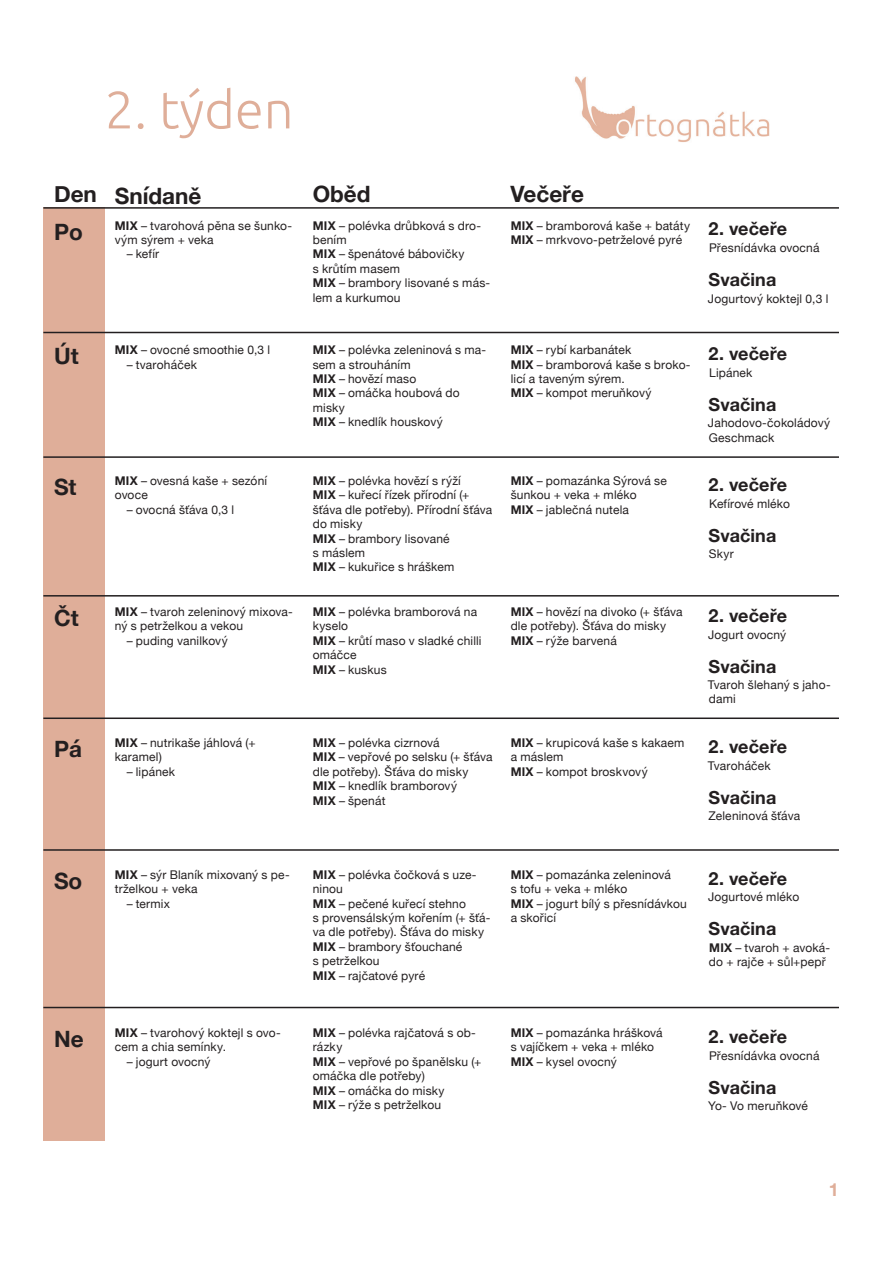
<style>
.page{position:relative;width:893px;height:1263px;background:#fff}
.page>*{position:absolute;margin:0;border:0;box-sizing:border-box;transform-origin:0 0}
.t1{font:300 52.5px "Ubuntu";color:#dfae99}
.t2{font:700 22.5px "Helvetica Neue";color:#231f20}
.t3{font:700 18px "Helvetica Neue";letter-spacing:.005em;color:#231f20}
.t4{font:700 18px "Helvetica Neue";color:#dfae99}
.t5{font:12px/14.4px "Helvetica Neue";letter-spacing:.015em;color:#231f20}
.s1{font-weight:700}
</style>
<div class="page">
<div style="left:43px;top:207px;width:62px;height:934px;background:#dfae99"></div>
<img style="left:575px;top:76px;width:195px;height:66px">
<hr style="left:43px;top:207px;width:796px;height:2px;background:#231f20">
<hr style="left:43px;top:332px;width:796px;height:1px;background:#231f20">
<hr style="left:43px;top:456px;width:796px;height:2px;background:#231f20">
<hr style="left:43px;top:595px;width:796px;height:1px;background:#231f20">
<hr style="left:43px;top:717px;width:796px;height:2px;background:#231f20">
<hr style="left:43px;top:849px;width:796px;height:2px;background:#231f20">
<hr style="left:43px;top:1007px;width:796px;height:1px;background:#231f20">
<h1 class="t1" style="left:105px;top:78px;width:190px">2. týden</h1>
<h2 class="t2" style="left:54px;top:178px;width:149px">Den Snídaně</h2>
<h2 class="t2" style="left:313px;top:177px;width:59px">Oběd</h2>
<h2 class="t2" style="left:511px;top:177px;width:75px">Večeře</h2>
<h2 class="t2" style="left:54px;top:214px;width:30px">Po</h2>
<p class="t5" style="left:115px;top:219px;width:179px"><span class="s1">MIX</span> – tvarohová pěna se šunko&shy;vým sýrem + veka</p>
<p class="t5" style="left:127px;top:247px;width:34px">– kefír</p>
<p class="t5" style="left:313px;top:219px;width:179px"><span class="s1">MIX</span> – polévka drůbková s dro&shy;bením<br><span class="s1">MIX</span> – špenátové bábovičky<br>s krůtím masem<br><span class="s1">MIX</span> – brambory lisované s más&shy;lem a kurkumou</p>
<p class="t5" style="left:511px;top:219px;width:181px"><span class="s1">MIX</span> – bramborová kaše + batáty<br><span class="s1">MIX</span> – mrkvovo-‑petrželové pyré</p>
<h3 class="t3" style="left:708px;top:215px;width:80px">2. večeře</h3>
<p class="t5" style="left:709px;top:241px;width:112px">Přesnídávka ovocná</p>
<h3 class="t3" style="left:708px;top:266px;width:69px">Svačina</h3>
<p class="t5" style="left:708px;top:292px;width:122px">Jogurtový koktejl 0,3 l</p>
<h2 class="t2" style="left:54px;top:339px;width:26px">Út</h2>
<p class="t5" style="left:115px;top:343px;width:157px"><span class="s1">MIX</span> – ovocné smoothie 0,3 l</p>
<p class="t5" style="left:127px;top:358px;width:72px">– tvaroháček</p>
<p class="t5" style="left:313px;top:343px;width:175px"><span class="s1">MIX</span> – polévka zeleninová s ma&shy;sem a strouháním<br><span class="s1">MIX</span> – hovězí maso<br><span class="s1">MIX</span> – omáčka houbová do misky<br><span class="s1">MIX</span> – knedlík houskový</p>
<p class="t5" style="left:511px;top:343px;width:181px"><span class="s1">MIX</span> – rybí karbanátek<br><span class="s1">MIX</span> – bramborová kaše s broko&shy;licí a taveným sýrem.<br><span class="s1">MIX</span> – kompot meruňkový</p>
<h3 class="t3" style="left:708px;top:339px;width:80px">2. večeře</h3>
<p class="t5" style="left:709px;top:366px;width:45px">Lipánek</p>
<h3 class="t3" style="left:708px;top:390px;width:69px">Svačina</h3>
<p class="t5" style="left:708px;top:416px;width:124px">Jahodovo-‑čokoládový<br>Geschmack</p>
<h2 class="t2" style="left:54px;top:470px;width:24px">St</h2>
<h2 class="t2" style="left:54px;top:601px;width:26px">Čt</h2>
<p class="t5" style="left:115px;top:474px;width:154px"><span class="s1">MIX</span> – ovesná kaše + sezóní ovoce</p>
<p class="t5" style="left:127px;top:503px;width:109px">– ovocná šťáva 0,3 l</p>
<p class="t5" style="left:115px;top:605px;width:179px"><span class="s1">MIX</span> – tvaroh zeleninový mixova&shy;ný s petrželkou a vekou</p>
<p class="t5" style="left:127px;top:634px;width:102px">– puding vanilkový</p>
<p class="t5" style="left:313px;top:474px;width:181px"><span class="s1">MIX</span> – polévka hovězí s rýží<br><span class="s1">MIX</span> – kuřecí řízek přírodní (+ šťáva dle potřeby). Přírodní šťáva do misky<br><span class="s1">MIX</span> – brambory lisované<br>s máslem<br><span class="s1">MIX</span> – kukuřice s hráškem</p>
<p class="t5" style="left:313px;top:605px;width:170px"><span class="s1">MIX</span> – polévka bramborová na kyselo<br><span class="s1">MIX</span> – krůtí maso v sladké chilli omáčce<br><span class="s1">MIX</span> – kuskus</p>
<p class="t5" style="left:511px;top:474px;width:158px"><span class="s1">MIX</span> – pomazánka Sýrová se šunkou + veka + mléko<br><span class="s1">MIX</span> – jablečná nutela</p>
<p class="t5" style="left:511px;top:605px;width:173px"><span class="s1">MIX</span> – hovězí na divoko (+ šťáva dle potřeby). Šťáva do misky<br><span class="s1">MIX</span> – rýže barvená</p>
<h3 class="t3" style="left:708px;top:470px;width:80px">2. večeře</h3>
<p class="t5" style="left:709px;top:497px;width:82px">Kefírové mléko</p>
<h3 class="t3" style="left:708px;top:521px;width:69px">Svačina</h3>
<p class="t5" style="left:709px;top:547px;width:26px">Skyr</p>
<h3 class="t3" style="left:708px;top:601px;width:80px">2. večeře</h3>
<p class="t5" style="left:708px;top:628px;width:80px">Jogurt ovocný</p>
<h3 class="t3" style="left:708px;top:652px;width:69px">Svačina</h3>
<p class="t5" style="left:708px;top:678px;width:124px">Tvaroh šlehaný s jaho&shy;dami</p>
<h2 class="t2" style="left:54px;top:731px;width:29px">Pá</h2>
<p class="t5" style="left:115px;top:736px;width:142px"><span class="s1">MIX</span> – nutrikaše jáhlová (+ karamel)</p>
<p class="t5" style="left:127px;top:765px;width:50px">– lipánek</p>
<p class="t5" style="left:313px;top:736px;width:181px"><span class="s1">MIX</span> – polévka cizrnová<br><span class="s1">MIX</span> – vepřové po selsku (+ šťáva dle potřeby). Šťáva do misky<br><span class="s1">MIX</span> – knedlík bramborový<br><span class="s1">MIX</span> – špenát</p>
<p class="t5" style="left:511px;top:736px;width:175px"><span class="s1">MIX</span> – krupicová kaše s kakaem a máslem<br><span class="s1">MIX</span> – kompot broskvový</p>
<h3 class="t3" style="left:708px;top:732px;width:80px">2. večeře</h3>
<p class="t5" style="left:708px;top:759px;width:65px">Tvaroháček</p>
<h3 class="t3" style="left:708px;top:783px;width:69px">Svačina</h3>
<p class="t5" style="left:708px;top:809px;width:93px">Zeleninová šťáva</p>
<h2 class="t2" style="left:54px;top:863px;width:30px">So</h2>
<h2 class="t2" style="left:54px;top:1021px;width:31px">Ne</h2>
<p class="t5" style="left:115px;top:868px;width:176px"><span class="s1">MIX</span> – sýr Blaník mixovaný s pe&shy;trželkou + veka</p>
<p class="t5" style="left:127px;top:897px;width:45px">– termix</p>
<p class="t5" style="left:115px;top:1026px;width:167px"><span class="s1">MIX</span> – tvarohový koktejl s ovo&shy;cem a chia semínky.</p>
<p class="t5" style="left:127px;top:1055px;width:85px">– jogurt ovocný</p>
<p class="t5" style="left:313px;top:868px;width:179px"><span class="s1">MIX</span> – polévka čočková s uze&shy;ninou<br><span class="s1">MIX</span> – pečené kuřecí stehno<br>s provensálským kořením (+ šťá&shy;va dle potřeby). Šťáva do misky<br><span class="s1">MIX</span> – brambory šťouchané<br>s petrželkou<br><span class="s1">MIX</span> – rajčatové pyré</p>
<p class="t5" style="left:313px;top:1026px;width:170px"><span class="s1">MIX</span> – polévka rajčatová s ob&shy;rázky<br><span class="s1">MIX</span> – vepřové po španělsku (+ omáčka dle potřeby)<br><span class="s1">MIX</span> – omáčka do misky<br><span class="s1">MIX</span> – rýže s petrželkou</p>
<p class="t5" style="left:511px;top:868px;width:178px"><span class="s1">MIX</span> – pomazánka zeleninová<br>s tofu + veka + mléko<br><span class="s1">MIX</span> – jogurt bílý s přesnídávkou a skořicí</p>
<p class="t5" style="left:511px;top:1026px;width:153px"><span class="s1">MIX</span> – pomazánka hrášková s vajíčkem + veka + mléko<br><span class="s1">MIX</span> – kysel ovocný</p>
<h3 class="t3" style="left:708px;top:864px;width:80px">2. večeře</h3>
<p class="t5" style="left:708px;top:891px;width:93px">Jogurtové mléko</p>
<h3 class="t3" style="left:708px;top:915px;width:69px">Svačina</h3>
<p class="t5" style="left:709px;top:941px;width:123px"><span class="s1">MIX</span> – tvaroh + avoká&shy;do + rajče + sůl+pepř</p>
<h3 class="t3" style="left:708px;top:1022px;width:80px">2. večeře</h3>
<p class="t5" style="left:709px;top:1049px;width:112px">Přesnídávka ovocná</p>
<h3 class="t3" style="left:708px;top:1073px;width:69px">Svačina</h3>
<p class="t5" style="left:708px;top:1099px;width:101px">Yo- Vo meruňkové</p>
<h3 class="t4" style="left:829px;top:1176px;width:12px">1</h3>
</div>
